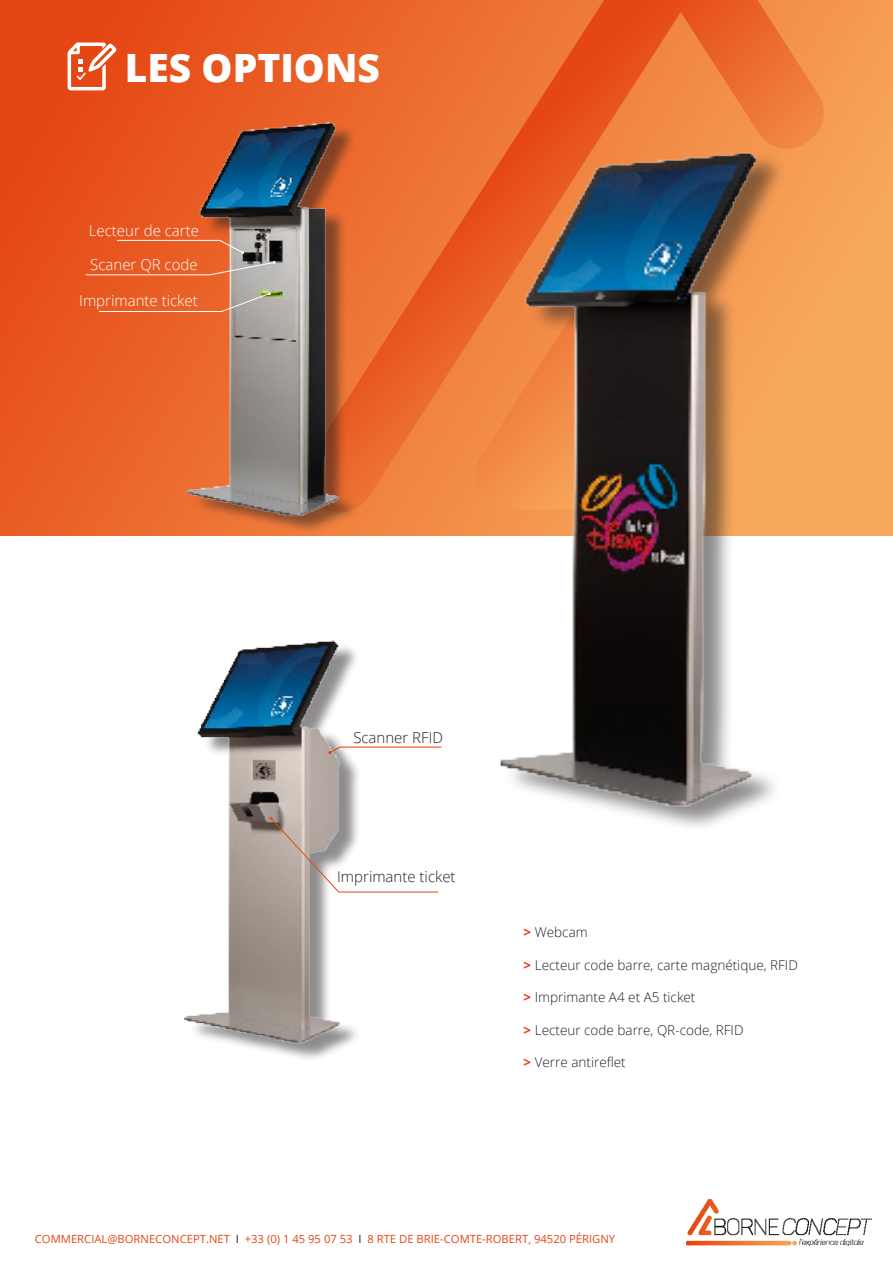
<style>
.page{position:relative;width:893px;height:1263px;background:#fff}
.page>*{position:absolute;margin:0;border:0;box-sizing:border-box;transform-origin:0 0}
.t1{font:800 39px "Open Sans";color:#fff}
.t2{font:300 15px "Open Sans";color:#fff}
.t3{font:300 15px "Open Sans";color:#231f20}
.t4{font:300 13.5px "Open Sans";color:#231f20}
.t5{font:11.25px "Open Sans";color:#e54614}
.s1{font-weight:700;color:#fa330b}
.s2{color:#231f20}
</style>
<div class="page">
<img style="left:687px;top:1199px;width:184px;height:47px">
<svg style="left:0;top:0;width:893px;height:536px;background:#eb6a2e"></svg>
<svg style="left:299px;top:0;width:529px;height:517px;background:#ed7537"></svg>
<svg style="left:68px;top:43px;width:48px;height:47px"></svg>
<img style="left:480px;top:123px;width:309px;height:704px">
<img style="left:184px;top:640px;width:174px;height:419px">
<svg style="left:328px;top:746px;width:114px;height:8px"></svg>
<svg style="left:269px;top:817px;width:170px;height:76px"></svg>
<img style="left:170px;top:91px;width:207px;height:445px">
<svg style="left:116px;top:240px;width:128px;height:14px;background:#e67042"></svg>
<svg style="left:85px;top:261px;width:191px;height:15px;background:#de7951"></svg>
<svg style="left:98px;top:292px;width:173px;height:20px;background:#dc774d"></svg>
<p class="t1" style="left:125px;top:38px;width:257px">LES OPTIONS</p>
<p class="t2" style="left:89px;top:220px;width:112px">Lecteur de carte</p>
<p class="t2" style="left:90px;top:254px;width:109px">Scaner QR code</p>
<p class="t2" style="left:79px;top:291px;width:120px">Imprimante ticket</p>
<p class="t3" style="left:353px;top:727px;width:91px">Scanner RFID</p>
<p class="t3" style="left:337px;top:866px;width:120px">Imprimante ticket</p>
<p class="t4" style="left:524px;top:923px;width:66px"><span class="s1">&gt;</span> Webcam</p>
<p class="t4" style="left:524px;top:956px;width:276px"><span class="s1">&gt;</span> Lecteur code barre, carte magnétique, RFID</p>
<p class="t4" style="left:524px;top:988px;width:173px"><span class="s1">&gt;</span> Imprimante A4 et A5 ticket</p>
<p class="t4" style="left:524px;top:1020px;width:222px"><span class="s1">&gt;</span> Lecteur code barre, QR-code, RFID</p>
<p class="t4" style="left:524px;top:1053px;width:104px"><span class="s1">&gt;</span> Verre antireflet</p>
<p class="t5" style="left:35px;top:1231px;width:582px">COMMERCIAL@BORNECONCEPT.NET <span class="s2">I</span> +33 (0) 1 45 95 07 53 <span class="s2">I</span> 8 RTE DE BRIE-COMTE-ROBERT, 94520 PÉRIGNY</p>
</div>
